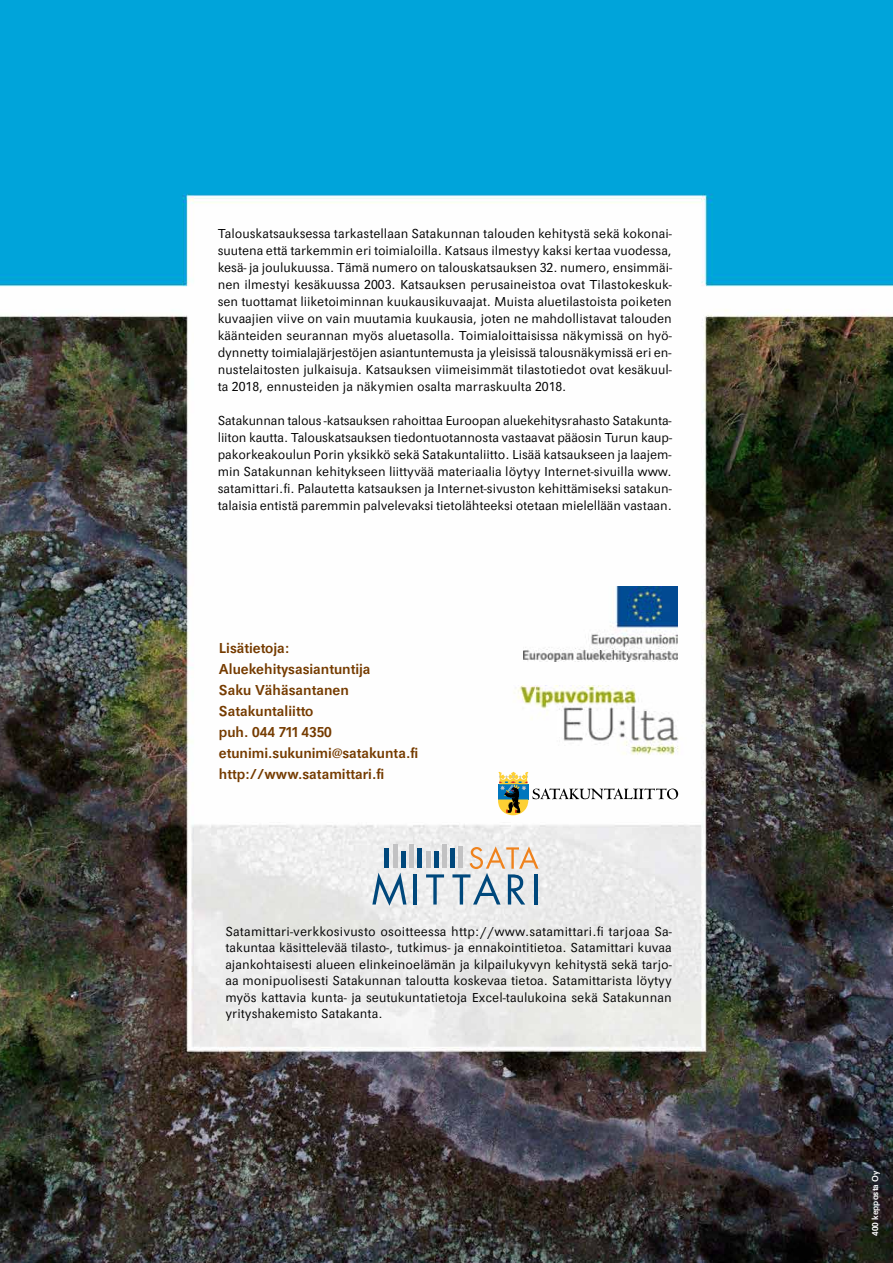
<style>
.page{position:relative;width:893px;height:1263px;background:#fff}
.page>*{position:absolute;margin:0;border:0;box-sizing:border-box;transform-origin:0 0}
.t1{font:500 15px/21px "Maxima T";color:#753b00}
.t2{font:300 13.5px/17px "Maxima T";color:#000;text-align:justify}
.t3{font:500 9px "Maxima T";color:#fff}
</style>
<div class="page">
<img style="left:0;top:0;width:893px;height:1263px">
<div style="left:384px;top:848px;width:5px;height:20px;background:#00487c"></div>
<hr style="left:393px;top:844px;width:4px;height:24px;background:#c2c2c3">
<div style="left:401px;top:851px;width:5px;height:17px;background:#00487c"></div>
<div style="left:409px;top:844px;width:5px;height:24px;background:#c2c2c3"></div>
<div style="left:417px;top:848px;width:5px;height:20px;background:#00487c"></div>
<hr style="left:426px;top:851px;width:4px;height:17px;background:#c2c2c3">
<div style="left:434px;top:851px;width:5px;height:17px;background:#00487c"></div>
<div style="left:442px;top:844px;width:5px;height:24px;background:#c2c2c3"></div>
<div style="left:450px;top:848px;width:5px;height:20px;background:#00487c"></div>
<svg style="left:372px;top:873px;width:35px;height:33px"></svg>
<hr style="left:414px;top:874px;width:3px;height:30px;background:#00487c">
<svg style="left:426px;top:874px;width:18px;height:30px"></svg>
<svg style="left:452px;top:846px;width:86px;height:58px"></svg>
<hr style="left:534px;top:874px;width:3px;height:30px;background:#00487c">
<svg style="left:498px;top:772px;width:180px;height:43px"></svg>
<img style="left:523px;top:586px;width:154px;height:75px">
<img style="left:497px;top:686px;width:191px;height:73px">
<p class="t2" style="left:218px;top:226px;width:456px">Talouskatsauksessa tarkastellaan Satakunnan talouden kehitystä sekä kokonai&shy;suutena että tarkemmin eri toimialoilla. Katsaus ilmestyy kaksi kertaa vuodessa, kesä- ja joulukuussa. Tämä numero on talouskatsauksen 32. numero, ensimmäi&shy;nen ilmestyi kesäkuussa 2003. Katsauksen perusaineistoa ovat Tilastokeskuk&shy;sen tuottamat liiketoiminnan kuukausikuvaajat. Muista aluetilastoista poiketen kuvaajien viive on vain muutamia kuukausia, joten ne mahdollistavat talouden käänteiden seurannan myös aluetasolla. Toimialoittaisissa näkymissä on hyö&shy;dynnetty toimialajärjestöjen asiantuntemusta ja yleisissä talousnäkymissä eri en&shy;nustelaitosten julkaisuja. Katsauksen viimeisimmät tilastotiedot ovat kesäkuul&shy;ta 2018, ennusteiden ja näkymien osalta marraskuulta 2018.</p>
<p class="t2" style="left:218px;top:412px;width:456px">Satakunnan talous -katsauksen rahoittaa Euroopan aluekehitysrahasto Satakunta&shy;liiton kautta. Talouskatsauksen tiedontuotannosta vastaavat pääosin Turun kaup&shy;pakorkeakoulun Porin yksikkö sekä Satakuntaliitto. Lisää katsaukseen ja laajem&shy;min Satakunnan kehitykseen liittyvää materiaalia löytyy Internet-sivuilla www. satamittari.fi. Palautetta katsauksen ja Internet-sivuston kehittämiseksi satakun&shy;talaisia entistä paremmin palvelevaksi tietolähteeksi otetaan mielellään vastaan.</p>
<p class="t1" style="left:219px;top:638px;width:201px">Lisätietoja:<br>Aluekehitysasiantuntija<br>Saku Vähäsantanen<br>Satakuntaliitto<br>puh. 044 711 4350 etunimi.sukunimi@satakunta.fi http://www.satamittari.fi</p>
<p class="t2" style="left:225px;top:923px;width:448px;line-height:16.5px">Satamittari-verkkosivusto osoitteessa http://www.satamittari.fi tarjoaa Sa&shy;takuntaa käsittelevää tilasto-, tutkimus- ja ennakointitietoa. Satamittari kuvaa ajankohtaisesti alueen elinkeinoelämän ja kilpailukyvyn kehitystä sekä tarjo&shy;aa monipuolisesti Satakunnan taloutta koskevaa tietoa. Satamittarista löytyy myös kattavia kunta- ja seutukuntatietoja Excel-taulukoina sekä Satakunnan yrityshakemisto Satakanta.</p>
<p class="t3" style="left:870px;top:1236px;width:67px;rotate:-90deg">400 kepposta Oy</p>
</div>
